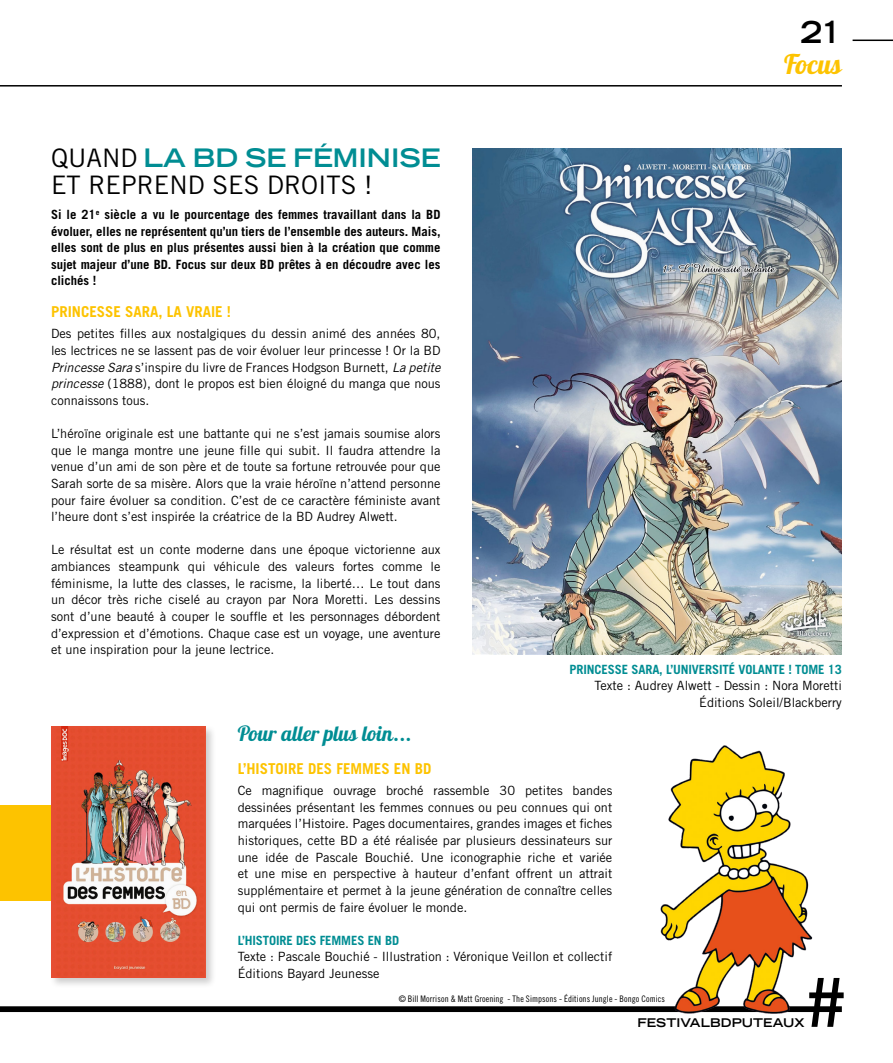
<style>
.page{position:relative;width:893px;height:1063px;background:#fff}
.page>*{position:absolute;margin:0;border:0;box-sizing:border-box;transform-origin:0 0}
.t1{font:700 expanded 30px "Trade Gothic LT Std";color:#000}
.t2{font:27px "Lobster 1.4";color:#fdc300}
.t3{font:25.5px/27px "Trade Gothic LT Std";color:#000}
.t4{font:21px "Lobster 1.4";letter-spacing:.02em;color:#008d93}
.t5{font:700 15px "Trade Gothic LT Std";color:#fdc300}
.t6{font:12.75px/16.6px "Trade Gothic LT Std";color:#000;text-align:justify}
.t7{font:700 12.75px/16.5px "Trade Gothic LT Std";color:#000;text-align:justify}
.t8{font:700 12.75px "Trade Gothic LT Std";letter-spacing:-.01em;color:#008d93}
.t9{font:700 expanded 12px "Trade Gothic LT Std";letter-spacing:.005em;color:#000}
.t10{font:9px "Trade Gothic LT Std Cn 18";letter-spacing:.015em;color:#000}
.s1{font-weight:700;font-stretch:expanded;color:#008d93}
.s2{font-style:italic}
</style>
<div class="page">
<div style="left:0;top:805px;width:103px;height:96px;background:#fdc300"></div>
<hr style="left:0;top:85px;width:842px;height:2px;background:#000">
<svg style="left:0;top:1006px;width:617px;height:7px;background:#2d2d2d"></svg>
<hr style="left:853px;top:40px;width:40px;height:1px;background:#000">
<div style="left:49px;top:724px;width:168px;height:265px;background:#000;opacity:.2"></div>
<img style="left:51px;top:726px;width:155px;height:252px">
<img style="left:472px;top:149px;width:370px;height:505px">
<img style="left:617px;top:745px;width:227px;height:282px">
<h1 class="t1" style="left:801px;top:13px;width:43px">21</h1>
<h3 class="t3" style="left:51px;top:144px;width:391px">QUAND <span class="s1">LA BD SE FÉMINISE<br></span>ET REPREND SES DROITS !</h3>
<p class="t7" style="left:51px;top:206px;width:391px">Si le 21<sup>e</sup> siècle a vu le pourcentage des femmes travaillant dans la BD évoluer, elles ne représentent qu’un tiers de l’ensemble des auteurs. Mais, elles sont de plus en plus présentes aussi bien à la création que comme sujet majeur d’une BD. Focus sur deux BD prêtes à en découdre avec les clichés !</p>
<p class="t5" style="left:51px;top:303px;width:182px">PRINCESSE SARA, LA VRAIE !</p>
<p class="t6" style="left:51px;top:325px;width:391px">Des petites filles aux nostalgiques du dessin animé des années 80, les lectrices ne se lassent pas de voir évoluer leur princesse ! Or la BD <span class="s2">Princesse Sara</span> s’inspire du livre de Frances Hodgson Burnett, <span class="s2">La petite princesse</span> (1888), dont le propos est bien éloigné du manga que nous connaissons tous.</p>
<p class="t6" style="left:51px;top:425px;width:391px">L’héroïne originale est une battante qui ne s’est jamais soumise alors que le manga montre une jeune fille qui subit. Il faudra attendre la venue d’un ami de son père et de toute sa fortune retrouvée pour que Sarah sorte de sa misère. Alors que la vraie héroïne n’attend personne pour faire évoluer sa condition. C’est de ce caractère féministe avant l’heure dont s’est inspirée la créatrice de la BD Audrey Alwett.</p>
<p class="t6" style="left:51px;top:541px;width:391px">Le résultat est un conte moderne dans une époque victorienne aux ambiances steampunk qui véhicule des valeurs fortes comme le féminisme, la lutte des classes, le racisme, la liberté… Le tout dans un décor très riche ciselé au crayon par Nora Moretti. Les dessins sont d’une beauté à couper le souffle et les personnages débordent d’expression et d’émotions. Chaque case est un voyage, une aventure et une inspiration pour la jeune lectrice.</p>
<h2 class="t2" style="left:784px;top:47px;width:59px">Focus</h2>
<p class="t8" style="left:570px;top:662px;width:274px">PRINCESSE SARA, L’UNIVERSITÉ VOLANTE ! TOME 13</p>
<p class="t6" style="left:595px;top:678px;width:249px;text-align:right">Texte : Audrey Alwett - Dessin : Nora Moretti<br>Éditions Soleil/Blackberry</p>
<h3 class="t4" style="left:238px;top:720px;width:176px">Pour aller plus loin...</h3>
<p class="t5" style="left:238px;top:760px;width:195px">L’HISTOIRE DES FEMMES EN BD</p>
<p class="t6" style="left:238px;top:782px;width:376px">Ce magnifique ouvrage broché rassemble 30 petites bandes dessinées présentant les femmes connues ou peu connues qui ont marquées l’Histoire. Pages documentaires, grandes images et fiches historiques, cette BD a été réalisée par plusieurs dessinateurs sur une idée de Pascale Bouchié. Une iconographie riche et variée et une mise en perspective à hauteur d’enfant offrent un attrait supplémentaire et permet à la jeune génération de connaître celles qui ont permis de faire évoluer le monde.</p>
<p class="t8" style="left:238px;top:932px;width:163px">L’HISTOIRE DES FEMMES EN BD</p>
<p class="t6" style="left:238px;top:948px;width:376px">Texte : Pascale Bouchié - Illustration : Véronique Veillon et collectif<br>Éditions Bayard Jeunesse</p>
<p class="t10" style="left:399px;top:993px;width:268px">© Bill Morrison &amp; Matt Groening - The Simpsons - Éditions Jungle - Bongo Comics</p>
<p class="t9" style="left:637px;top:1015px;width:169px">FESTIVALBDPUTEAUX</p>
</div>
